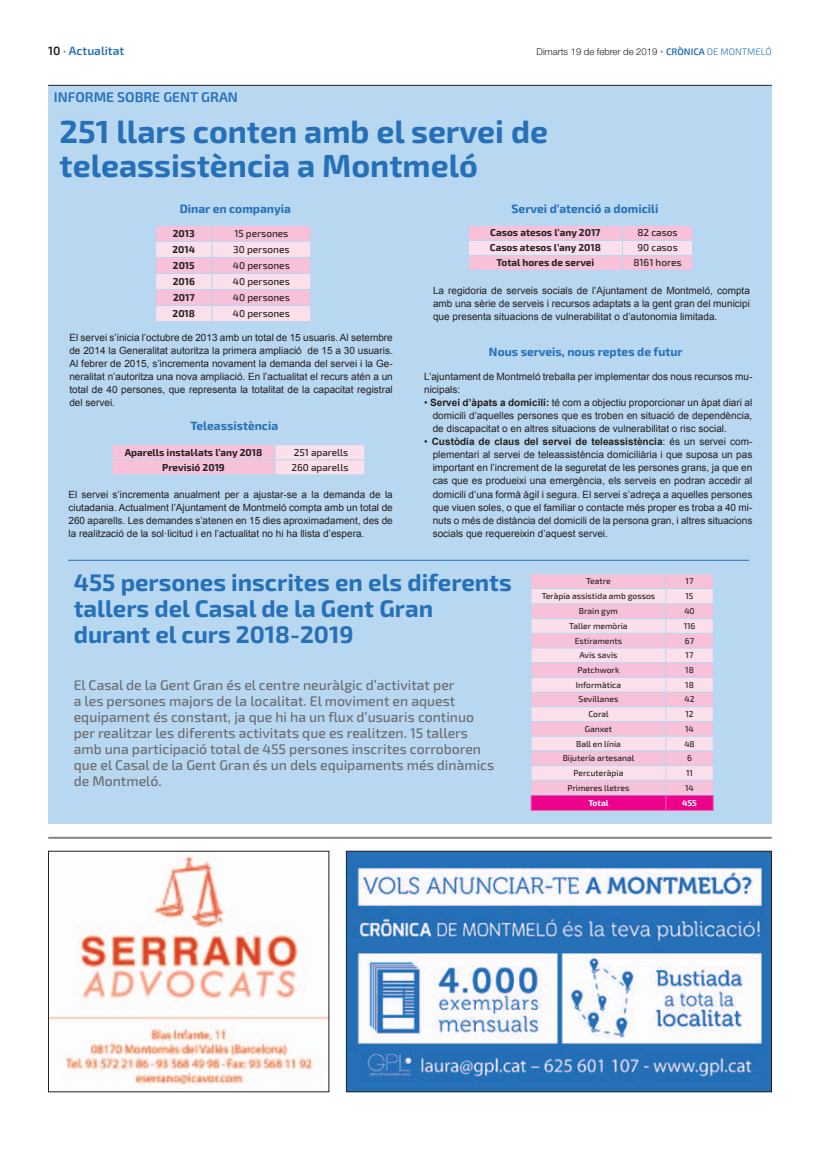
<style>
.page{position:relative;width:820px;height:1163px;background:#fff}
.page>*{position:absolute;margin:0;border:0;box-sizing:border-box;transform-origin:0 0}
.t1{font:700 32px/34px "Exo 2";color:#2570b8}
.t2{font:700 24px/26px "Exo 2";color:#2570b8}
.t3{font:500 14px/16px "Exo 2";color:#6a6c6f}
.t4{font:600 14px "Exo 2";color:#2570b8}
.t5{font:700 12px "Exo 2";color:#2570b8}
.t6{font:600 12px "Exo 2";color:#2570b8}
.t7{font:10px/13px "Arial";color:#231f20;text-align:justify}
.t8{font:700 10px "Exo 2";color:#231f20}
.t9{font:500 10px "Exo 2";color:#231f20}
.t10{font:300 9.5px "Helvetica Neue";color:#231f20}
.t11{font:500 8.5px "Exo 2";color:#231f20}
.t12{font:700 8.5px "Exo 2";color:#fff}
.s1{color:#231f20}
.s2{font-weight:700;font-size:13px;color:#8d8b8e}
.s3{font-family:"Exo 2";font-weight:700;font-size:13px;color:#8d8b8e}
.s4{font-family:"Exo 2";font-weight:600;color:#2570b8}
.s5{font-family:"Exo 2";color:#2570b8}
.s6{font-weight:700}
</style>
<div class="page">
<hr style="left:48px;top:836px;width:723px;height:2px;background:#808285">
<img style="left:50px;top:852px;width:277px;height:233px">
<img style="left:348px;top:852px;width:421px;height:237px">
<div style="left:346px;top:850px;width:425px;height:241px;border:1px solid #231f20"></div>
<div style="left:48px;top:85px;width:723px;height:738px;background:#b8d7f0"></div>
<hr style="left:48px;top:85px;width:723px;height:1px;background:#231f20">
<hr style="left:68px;top:559px;width:680px;height:1px;background:#2570b8">
<svg style="left:530px;top:574px;width:183px;height:235px;background:#f2c3dd"></svg>
<hr style="left:530px;top:809px;width:135px;height:1px;background:#f166a7">
<hr style="left:665px;top:809px;width:48px;height:1px;background:#f166a7">
<svg style="left:469px;top:226px;width:223px;height:44px;background:#f4cbdf"></svg>
<svg style="left:156px;top:226px;width:155px;height:95px;background:#f4d0e2"></svg>
<svg style="left:112px;top:445px;width:253px;height:29px;background:#f5cce0"></svg>
<p class="t6" style="left:48px;top:43px;width:77px"><span class="s1">10</span> <span class="s2">·</span> Actualitat</p>
<p class="t10" style="left:536px;top:45px;width:236px">Dimarts 19 de febrer de 2019 <span class="s3">·</span> <span class="s4">CRÒNICA</span> <span class="s5">DE MONTMELÓ</span></p>
<h3 class="t4" style="left:54px;top:89px;width:185px">INFORME SOBRE GENT GRAN</h3>
<h1 class="t1" style="left:60px;top:116px;width:489px">251 llars conten amb el servei de teleassistència a Montmeló</h1>
<p class="t5" style="left:180px;top:202px;width:113px">Dinar en companyia</p>
<p class="t8" style="left:173px;top:227px;width:24px">2013</p>
<p class="t9" style="left:234px;top:227px;width:55px">15 persones</p>
<p class="t8" style="left:172px;top:243px;width:24px">2014</p>
<p class="t9" style="left:233px;top:243px;width:58px">30 persones</p>
<p class="t8" style="left:173px;top:259px;width:23px">2015</p>
<p class="t9" style="left:233px;top:259px;width:58px">40 persones</p>
<p class="t8" style="left:173px;top:275px;width:24px">2016</p>
<p class="t9" style="left:233px;top:275px;width:58px">40 persones</p>
<p class="t8" style="left:173px;top:291px;width:23px">2017</p>
<p class="t9" style="left:233px;top:291px;width:58px">40 persones</p>
<p class="t8" style="left:172px;top:307px;width:24px">2018</p>
<p class="t9" style="left:233px;top:307px;width:58px">40 persones</p>
<p class="t7" style="left:69px;top:331px;width:325px">El servei s’inicia l’octubre de 2013 amb un total de 15 usuaris. Al setembre de 2014 la Generalitat autoritza la primera ampliació de 15 a 30 usuaris.<br>Al febrer de 2015, s’incrementa novament la demanda del servei i la Ge&shy;neralitat n’autoritza una nova ampliació. En l’actualitat el recurs atén a un total de 40 persones, que representa la totalitat de la capacitat registral del servei.</p>
<p class="t5" style="left:190px;top:419px;width:89px">Teleassistència</p>
<p class="t8" style="left:125px;top:446px;width:139px">Aparells instal·lats l’any 2018</p>
<p class="t9" style="left:293px;top:446px;width:56px">251 aparells</p>
<p class="t8" style="left:162px;top:461px;width:64px">Previsió 2019</p>
<p class="t9" style="left:291px;top:461px;width:58px">260 aparells</p>
<p class="t7" style="left:68px;top:487px;width:326px">El servei s’incrementa anualment per a ajustar-se a la demanda de la ciutadania. Actualment l’Ajuntament de Montmeló compta amb un total de 260 aparells. Les demandes s’atenen en 15 dies aproximadament, des de la realització de la sol·licitud i en l’actualitat no hi ha llista d’espera.</p>
<p class="t5" style="left:511px;top:202px;width:148px">Servei d’atenció a domicili</p>
<p class="t8" style="left:490px;top:227px;width:112px">Casos atesos l’any 2017</p>
<p class="t9" style="left:637px;top:227px;width:42px">82 casos</p>
<p class="t8" style="left:489px;top:242px;width:113px">Casos atesos l’any 2018</p>
<p class="t9" style="left:637px;top:242px;width:42px">90 casos</p>
<p class="t8" style="left:496px;top:257px;width:99px">Total hores de servei</p>
<p class="t9" style="left:633px;top:257px;width:49px">8161 hores</p>
<p class="t7" style="left:433px;top:284px;width:318px">La regidoria de serveis socials de l’Ajuntament de Montmeló, compta amb una sèrie de serveis i recursos adaptats a la gent gran del municipi que presenta situacions de vulnerabilitat o d’autonomia limitada.</p>
<p class="t5" style="left:489px;top:344px;width:195px">Nous serveis, nous reptes de futur</p>
<p class="t7" style="left:424px;top:370px;width:329px">L’ajuntament de Montmeló treballa per implementar dos nous recursos mu&shy;nicipals:</p>
<p class="t7" style="left:432px;top:396px;width:321px;text-indent:-8px">• <span class="s6">Servei d’àpats a domicili:</span> té com a objectiu proporcionar un àpat diari al domicili d’aquelles persones que es troben en situació de dependència, de discapacitat o en altres situacions de vulnerabilitat o risc social.</p>
<p class="t7" style="left:432px;top:435px;width:321px;text-indent:-9px">• <span class="s6">Custòdia de claus del servei de teleassistència</span>: és un servei com&shy;plementari al servei de teleassistència domiciliària i que suposa un pas important en l’increment de la seguretat de les persones grans, ja que en cas que es produeixi una emergència, els serveis en podran accedir al domicili d’una formà àgil i segura. El servei s’adreça a aquelles persones que viuen soles, o que el familiar o contacte més proper es troba a 40 mi&shy;nuts o més de distància del domicili de la persona gran, i altres situacions socials que requereixin d’aquest servei.</p>
<h2 class="t2" style="left:74px;top:570px;width:439px">455 persones inscrites en els diferents tallers del Casal de la Gent Gran durant el curs 2018-2019</h2>
<p class="t3" style="left:74px;top:677px;width:422px">El Casal de la Gent Gran és el centre neuràlgic d’activitat per<br>a les persones majors de la localitat. El moviment en aquest equipament és constant, ja que hi ha un flux d’usuaris continuo per realitzar les diferents activitats que es realitzen. 15 tallers amb una participació total de 455 persones inscrites corroboren que el Casal de la Gent Gran és un dels equipaments més dinàmics de Montmeló.</p>
<p class="t11" style="left:586px;top:576px;width:26px">Teatre</p>
<p class="t11" style="left:685px;top:576px;width:9px">17</p>
<p class="t11" style="left:541px;top:591px;width:115px">Teràpia assistida amb gossos</p>
<p class="t11" style="left:685px;top:591px;width:9px">15</p>
<p class="t11" style="left:578px;top:606px;width:41px">Brain gym</p>
<p class="t11" style="left:684px;top:606px;width:12px">40</p>
<p class="t11" style="left:569px;top:621px;width:60px">Taller memòria</p>
<p class="t11" style="left:683px;top:621px;width:13px">116</p>
<p class="t11" style="left:574px;top:635px;width:49px">Estiraments</p>
<p class="t11" style="left:684px;top:635px;width:11px">67</p>
<p class="t11" style="left:579px;top:650px;width:40px">Avis savis</p>
<p class="t11" style="left:685px;top:650px;width:9px">17</p>
<p class="t11" style="left:577px;top:665px;width:43px">Patchwork</p>
<p class="t11" style="left:685px;top:665px;width:10px">18</p>
<p class="t11" style="left:575px;top:679px;width:47px">Informàtica</p>
<p class="t11" style="left:685px;top:679px;width:10px">18</p>
<p class="t11" style="left:578px;top:694px;width:41px">Sevillanes</p>
<p class="t11" style="left:684px;top:694px;width:12px">42</p>
<p class="t11" style="left:588px;top:709px;width:22px">Coral</p>
<p class="t11" style="left:685px;top:709px;width:10px">12</p>
<p class="t11" style="left:584px;top:723px;width:29px">Ganxet</p>
<p class="t11" style="left:685px;top:723px;width:10px">14</p>
<p class="t11" style="left:576px;top:738px;width:46px">Ball en línia</p>
<p class="t11" style="left:684px;top:738px;width:12px">48</p>
<p class="t11" style="left:562px;top:753px;width:73px">Bijutería artesanal</p>
<p class="t11" style="left:686px;top:753px;width:6px">6</p>
<p class="t11" style="left:573px;top:767px;width:51px">Percuteràpia</p>
<p class="t11" style="left:685px;top:767px;width:8px">11</p>
<p class="t11" style="left:567px;top:782px;width:64px">Primeres lletres</p>
<p class="t11" style="left:685px;top:782px;width:10px">14</p>
<p class="t12" style="left:588px;top:797px;width:22px">Total</p>
<p class="t12" style="left:682px;top:797px;width:16px">455</p>
</div>
